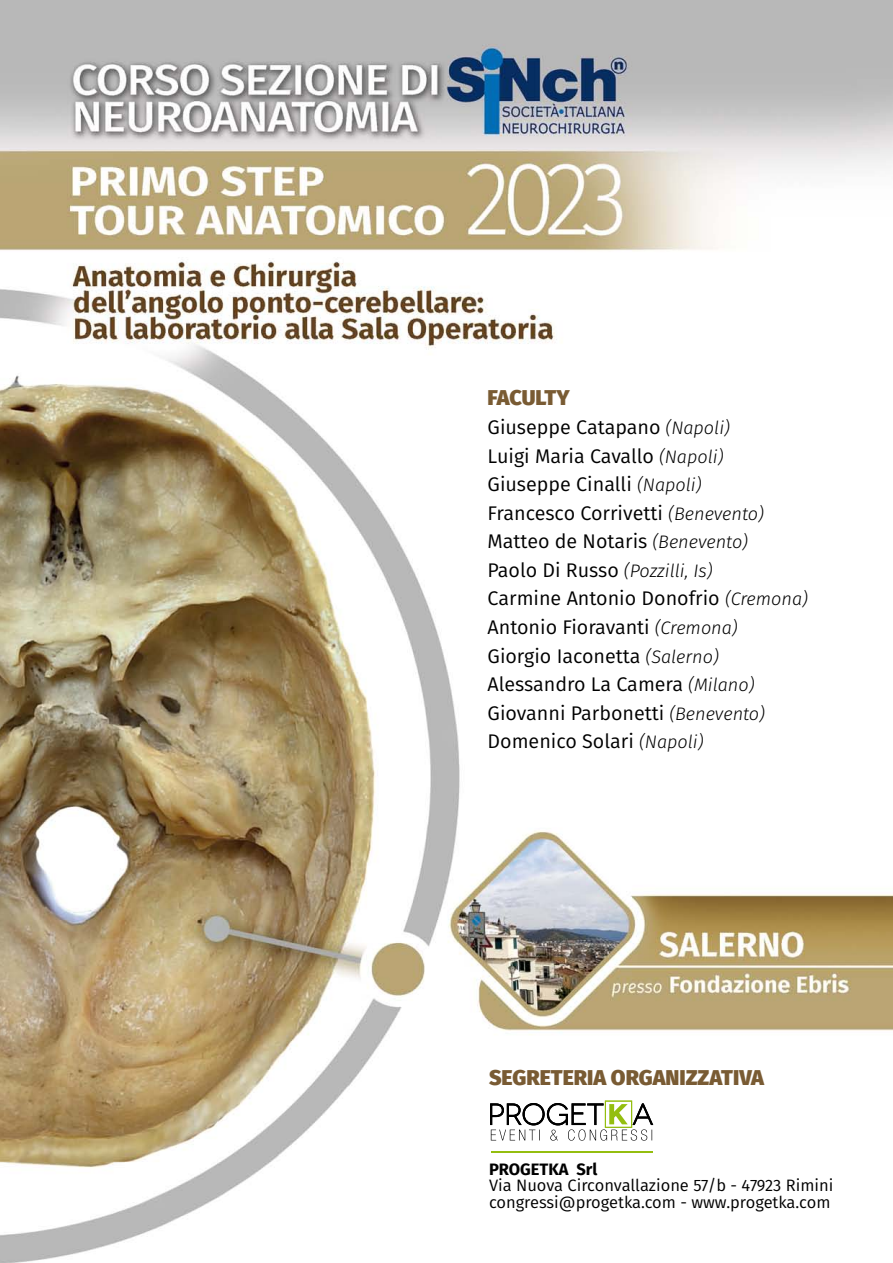
<style>
.page{position:relative;width:893px;height:1263px;background:#fff}
.page>*{position:absolute;margin:0;border:0;box-sizing:border-box;transform-origin:0 0}
.t1{font:800 21.45px "Fira Sans";color:#795b33}
.t2{font:19.8px/28.5px "Fira Sans";color:#000}
.t3{font:italic 300 18.15px "Fira Sans";color:#000}
.t4{font:16.5px/16.5px "Fira Sans";color:#000}
.t5{font:700 16.5px "Fira Sans";color:#000}
.s1{font-weight:300;font-style:italic;font-size:18.15px}
.s2{font-weight:400;font-style:normal;font-size:19.8px}
</style>
<div class="page">
<img style="left:0;top:0;width:893px;height:1263px">
<hr style="left:491px;top:1151px;width:161px;height:2px;background:#94be0f">
<div style="left:605px;top:1101px;width:27px;height:27px;border:1px solid #94be0f"></div>
<svg style="left:490px;top:1103px;width:163px;height:38px"></svg>
<p class="t1" style="left:488px;top:378px;width:84px">FACULTY</p>
<p class="t2" style="left:488px;top:413px;width:278px">Giuseppe Catapano <span class="s1">(Napoli)<br></span>Luigi Maria Cavallo <span class="s1">(Napoli)<br></span>Giuseppe Cinalli <span class="s1">(Napoli)<br></span>Francesco Corrivetti <span class="s1">(Benevento)<br></span>Matteo de Notaris <span class="s1">(Benevento)</span></p>
<p class="t3" style="left:488px;top:558px;width:227px"><span class="s2">Paolo Di Russo</span> (Pozzilli, Is)</p>
<p class="t2" style="left:488px;top:584px;width:322px">Carmine Antonio Donofrio <span class="s1">(Cremona)<br></span>Antonio Fioravanti <span class="s1">(Cremona)<br></span>Giorgio Iaconetta <span class="s1">(Salerno)<br></span>Alessandro La Camera <span class="s1">(Milano)<br></span>Giovanni Parbonetti <span class="s1">(Benevento)<br></span>Domenico Solari <span class="s1">(Napoli)</span></p>
<p class="t1" style="left:489px;top:1058px;width:277px">SEGRETERIA ORGANIZZATIVA</p>
<p class="t5" style="left:489px;top:1155px;width:110px">PROGETKA Srl</p>
<p class="t4" style="left:489px;top:1177px;width:346px">Via Nuova Circonvallazione 57/b - 47923 Rimini congressi@progetka.com - www.progetka.com</p>
</div>
